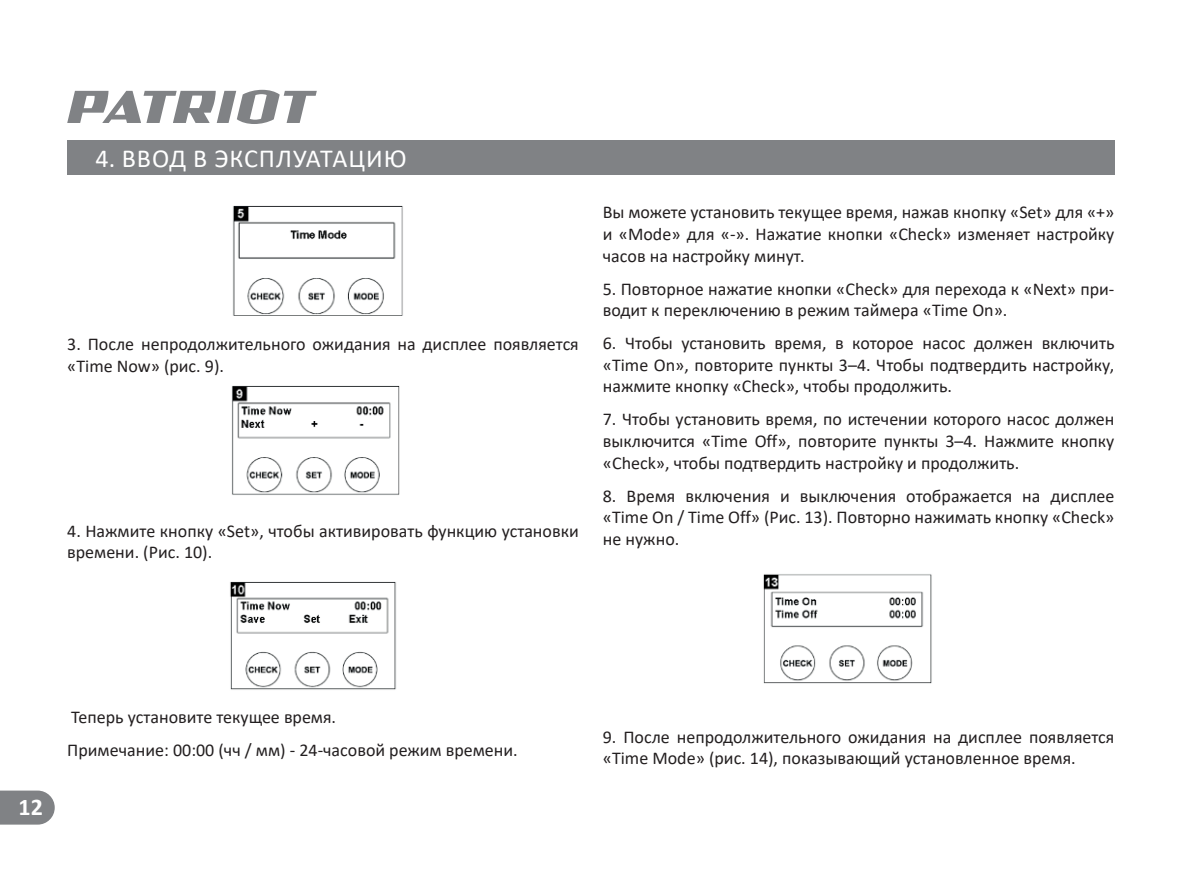
<style>
.page{position:relative;width:1184px;height:872px;background:#fff}
.page>*{position:absolute;margin:0;border:0;box-sizing:border-box;transform-origin:0 0}
.t1{font:26px "Calibri";letter-spacing:.04em;color:#fff}
.t2{font:700 24px "Calibri";color:#fff}
.t3{font:18px/21.6px "Calibri";color:#231f20}
</style>
<div class="page">
<svg style="left:67px;top:90px;width:250px;height:34px"></svg>
<div style="left:67px;top:141px;width:1047px;height:34px;background:#808285"></div>
<svg style="left:0;top:790px;width:55px;height:34px;background:#8a8c8f"></svg>
<img style="left:233px;top:205px;width:170px;height:111px">
<img style="left:231px;top:385px;width:168px;height:110px">
<img style="left:230px;top:581px;width:166px;height:109px">
<img style="left:763px;top:574px;width:169px;height:110px">
<h1 class="t1" style="left:96px;top:141px;width:312px">4. ВВОД В ЭКСПЛУАТАЦИЮ</h1>
<p class="t3" style="left:67px;top:333px;width:513px">3. После непродолжительного ожидания на дисплее появляется «Time Now» (рис. 9).</p>
<p class="t3" style="left:67px;top:519px;width:513px">4. Нажмите кнопку «Set», чтобы активировать функцию установки времени. (Рис. 10).</p>
<p class="t3" style="left:602px;top:201px;width:513px;text-align:justify">Вы можете установить текущее время, нажав кнопку «Set» для «+» и «Mode» для «-». Нажатие кнопки «Check» изменяет настройку часов на настройку минут.</p>
<p class="t3" style="left:602px;top:277px;width:513px">5. Повторное нажатие кнопки «Check» для перехода к «Next» при&shy;водит к переключению в режим таймера «Time On».</p>
<p class="t3" style="left:602px;top:332px;width:513px;text-align:justify">6. Чтобы установить время, в которое насос должен включить «Time On», повторите пункты 3–4. Чтобы подтвердить настройку, нажмите кнопку «Check», чтобы продолжить.</p>
<p class="t3" style="left:602px;top:408px;width:513px;text-align:justify">7. Чтобы установить время, по истечении которого насос должен выключится «Time Off», повторите пункты 3–4. Нажмите кнопку «Check», чтобы подтвердить настройку и продолжить.</p>
<p class="t3" style="left:602px;top:484px;width:513px;text-align:justify">8. Время включения и выключения отображается на дисплее «Time On / Time Off» (Рис. 13). Повторно нажимать кнопку «Check» не нужно.</p>
<h2 class="t2" style="left:19px;top:793px;width:26px">12</h2>
<p class="t3" style="left:67px;top:700px;width:452px;line-height:33px">Теперь установите текущее время.<br>Примечание: 00:00 (чч / мм) - 24-часовой режим времени.</p>
<p class="t3" style="left:602px;top:725px;width:513px">9. После непродолжительного ожидания на дисплее появляется «Time Mode» (рис. 14), показывающий установленное время.</p>
</div>
